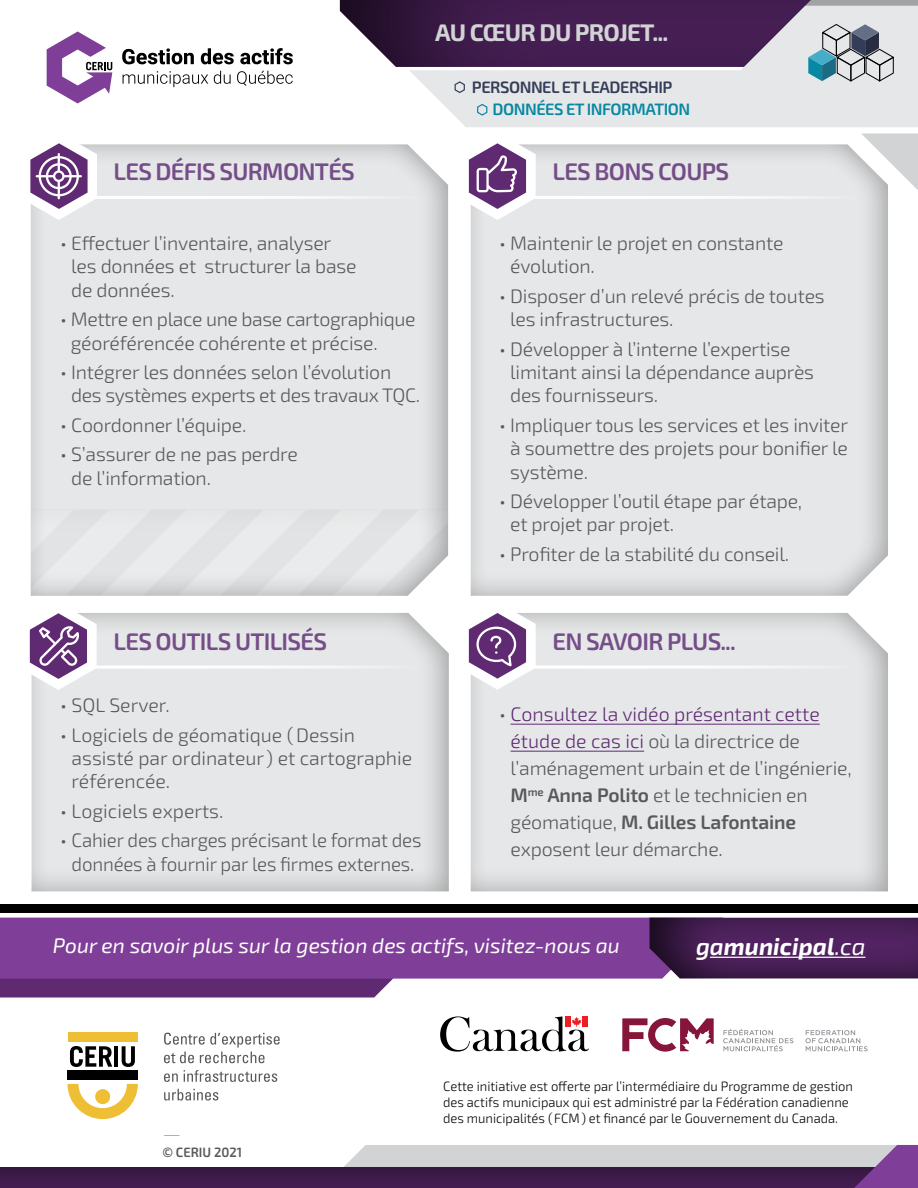
<style>
.page{position:relative;width:918px;height:1188px;background:#fff}
.page>*{position:absolute;margin:0;border:0;box-sizing:border-box;transform-origin:0 0}
.t1{font:600 24px "Exo 2.0";letter-spacing:-.03em;color:#754d88}
.t2{font:700 24px "Exo 2.0";letter-spacing:-.03em;color:#d1d3d4}
.t3{font:italic 700 24px "Exo 2.0";color:#fff}
.t4{font:italic 21px "Exo 2.0";color:#fff}
.t5{font:100 21px "Exo 2.0";color:#58595b;scale:.96 1}
.t6{font:300 19.5px/23.4px "Exo 2.0";letter-spacing:-.01em;color:#58595b}
.t7{font:600 16.5px "Exo 2.0";letter-spacing:-.03em;color:#343d58}
.t8{font:600 16.5px "Exo 2.0";letter-spacing:-.03em;color:#0888a3}
.t9{font:300 13.5px/16.2px "Exo 2.0";color:#000;scale:.96 1}
.t10{font:600 13.5px "Exo 2.0";color:#58595b;scale:.96 1}
.s1{color:#602a73}
.s2{font-weight:600}
.s3{font-weight:400}
</style>
<div class="page">
<div style="left:0;top:904px;width:918px;height:9px;background:#000"></div>
<svg style="left:0;top:979px;width:393px;height:19px"></svg>
<div style="left:0;top:918px;width:635px;height:61px;background:#7f3f98"></div>
<div style="left:0;top:1167px;width:918px;height:21px;background:#3e1b4a"></div>
<svg style="left:622px;top:1018px;width:92px;height:34px"></svg>
<svg style="left:805px;top:1030px;width:63px;height:21px"></svg>
<svg style="left:723px;top:1029px;width:70px;height:22px"></svg>
<svg style="left:440px;top:1016px;width:149px;height:36px"></svg>
<svg style="left:323px;top:1145px;width:595px;height:43px"></svg>
<svg style="left:123px;top:71px;width:85px;height:16px"></svg>
<svg style="left:214px;top:71px;width:17px;height:13px"></svg>
<svg style="left:237px;top:71px;width:56px;height:15px"></svg>
<svg style="left:122px;top:48px;width:72px;height:16px"></svg>
<svg style="left:201px;top:48px;width:33px;height:16px"></svg>
<svg style="left:240px;top:48px;width:53px;height:17px"></svg>
<svg style="left:47px;top:31px;width:65px;height:73px"></svg>
<div style="left:635px;top:908px;width:283px;height:73px;background:#000;opacity:.8"></div>
<hr style="left:710px;top:957px;width:156px;height:1px;background:#fff">
<svg style="left:70px;top:1046px;width:42px;height:21px"></svg>
<hr style="left:114px;top:1046px;width:4px;height:21px;background:#000">
<svg style="left:122px;top:1046px;width:13px;height:21px"></svg>
<div style="left:68px;top:1032px;width:69px;height:10px;background:#eebf35"></div>
<div style="left:68px;top:1070px;width:70px;height:10px;background:#000"></div>
<svg style="left:68px;top:1084px;width:70px;height:35px"></svg>
<svg style="left:164px;top:1033px;width:116px;height:30px"></svg>
<svg style="left:164px;top:1073px;width:14px;height:9px"></svg>
<svg style="left:184px;top:1070px;width:93px;height:12px"></svg>
<svg style="left:164px;top:1089px;width:54px;height:12px"></svg>
<div style="left:17px;top:133px;width:446px;height:463px;background:#000;opacity:.3"></div>
<div style="left:18px;top:602px;width:446px;height:290px;background:#000;opacity:.3"></div>
<div style="left:457px;top:602px;width:446px;height:290px;background:#000;opacity:.3"></div>
<div style="left:457px;top:133px;width:446px;height:463px;background:#000;opacity:.3"></div>
<hr style="left:511px;top:724px;width:309px;height:1px;background:#602a73">
<hr style="left:511px;top:751px;width:133px;height:1px;background:#602a73">
<svg style="left:459px;top:602px;width:77px;height:88px"></svg>
<svg style="left:20px;top:602px;width:77px;height:88px"></svg>
<svg style="left:21px;top:133px;width:76px;height:87px"></svg>
<hr style="left:96px;top:196px;width:324px;height:3px;background:#fff">
<hr style="left:96px;top:666px;width:324px;height:3px;background:#fff">
<hr style="left:534px;top:666px;width:324px;height:3px;background:#fff">
<svg style="left:340px;top:0;width:578px;height:220px"></svg>
<div style="left:17px;top:499px;width:445px;height:97px;background:#000;opacity:.3"></div>
<p class="t2" style="left:435px;top:19px;width:235px">AU CŒUR DU PROJET...</p>
<p class="t7" style="left:472px;top:78px;width:202px">PERSONNEL ET LEADERSHIP</p>
<p class="t8" style="left:493px;top:100px;width:199px">DONNÉES ET INFORMATION</p>
<p class="t1" style="left:114px;top:157px;width:243px">LES DÉFIS SURMONTÉS</p>
<p class="t1" style="left:553px;top:157px;width:178px">LES BONS COUPS</p>
<p class="t6" style="left:71px;top:232px;width:287px;text-indent:-11px">• Effectuer l’inventaire, analyser les données et structurer la base de données.</p>
<p class="t6" style="left:71px;top:308px;width:346px;text-indent:-11px">• Mettre en place une base cartographique géoréférencée cohérente et précise.</p>
<p class="t6" style="left:71px;top:361px;width:350px;text-indent:-11px">• Intégrer les données selon l’évolution des systèmes experts et des travaux TQC.</p>
<p class="t6" style="left:60px;top:414px;width:188px">• Coordonner l’équipe.</p>
<p class="t6" style="left:71px;top:443px;width:228px;text-indent:-11px">• S’assurer de ne pas perdre de l’information.</p>
<p class="t1" style="left:114px;top:627px;width:215px">LES OUTILS UTILISÉS</p>
<p class="t6" style="left:60px;top:694px;width:111px">• SQL Server.</p>
<p class="t6" style="left:72px;top:723px;width:342px;text-indent:-11px">• Logiciels de géomatique (Dessin assisté par ordinateur) et cartographie référencée.</p>
<p class="t6" style="left:60px;top:800px;width:165px">• Logiciels experts.</p>
<p class="t6" style="left:60px;top:829px;width:363px;text-align:center">• Cahier des charges précisant le format des données à fournir par les firmes externes.</p>
<p class="t6" style="left:510px;top:232px;width:275px;text-indent:-11px">• Maintenir le projet en constante évolution.</p>
<p class="t6" style="left:510px;top:285px;width:316px;text-indent:-11px">• Disposer d’un relevé précis de toutes les infrastructures.</p>
<p class="t6" style="left:510px;top:337px;width:305px;text-indent:-11px">• Développer à l’interne l’expertise limitant ainsi la dépendance auprès des fournisseurs.</p>
<p class="t6" style="left:510px;top:414px;width:340px;text-align:justify;text-indent:-11px">• Impliquer tous les services et les inviter à soumettre des projets pour bonifier le système.</p>
<p class="t6" style="left:510px;top:490px;width:294px;text-indent:-11px">• Développer l’outil étape par étape, et projet par projet.</p>
<p class="t6" style="left:499px;top:543px;width:291px">• Profiter de la stabilité du conseil.</p>
<p class="t1" style="left:553px;top:627px;width:185px">EN SAVOIR PLUS...</p>
<p class="t6" style="left:511px;top:701px;width:343px;line-height:27px;text-indent:-11px">• <span class="s1">Consultez la vidéo présentant cette étude de cas ici</span> où la directrice de l’aménagement urbain et de l’ingénierie, <span class="s2">M</span><sup>me</sup> <span class="s2">Anna Polito</span> et le technicien en géomatique, <span class="s2">M. Gilles Lafontaine </span>exposent leur démarche.</p>
<p class="t4" style="left:53px;top:934px;width:568px">Pour en savoir plus sur la gestion des actifs, visitez-nous au</p>
<p class="t3" style="left:696px;top:932px;width:171px"><span class="s2">ga</span>municipal<span class="s3">.ca</span></p>
<p class="t5" style="left:162px;top:1122px;width:21px">—</p>
<p class="t10" style="left:162px;top:1144px;width:85px">© CERIU 2021</p>
<p class="t9" style="left:443px;top:1078px;width:428px">Cette initiative est offerte par l’intermédiaire du Programme de gestion des actifs municipaux qui est administré par la Fédération canadienne des municipalités (FCM) et financé par le Gouvernement du Canada.</p>
</div>
